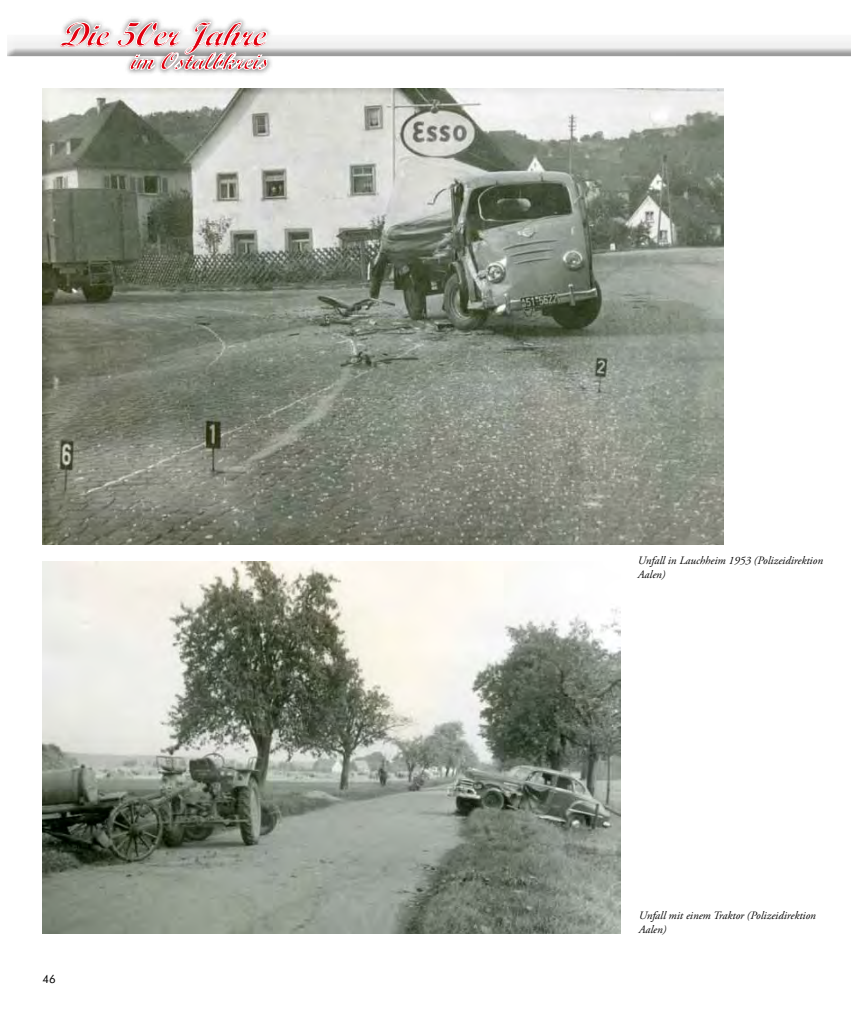
<style>
.page{position:relative;width:851px;height:1010px;background:#fff}
.page>*{position:absolute;margin:0;border:0;box-sizing:border-box;transform-origin:0 0}
.t1{font:italic 33.62px "Script MT Bold";color:#e3000f}
.t2{font:italic 23.5px "Script MT Bold";color:#e3000f;scale:1.04 1}
.t3{font:italic 11.25px/13.8px "Adobe Garamond Pro";color:#000}
.t4{font:11.25px "Futura BT";color:#000}
</style>
<div class="page">
<img style="left:68px;top:18px;width:200px;height:56px">
<svg style="left:7px;top:22px;width:843px;height:48px"></svg>
<img style="left:43px;top:561px;width:577px;height:372px">
<img style="left:43px;top:89px;width:680px;height:456px">
<h1 class="t1" style="left:60px;top:14px;width:217px">Die50erJahre</h1>
<h2 class="t2" style="left:130px;top:47px;width:142px">im Ostalbkreis</h2>
<p class="t4" style="left:43px;top:972px;width:15px">46</p>
<p class="t3" style="left:637px;top:554px;width:186px">Unfall in Lauchheim 1953 (Polizeidirektion<br>Aalen)</p>
<p class="t3" style="left:638px;top:909px;width:179px">Unfall mit einem Traktor (Polizeidirektion<br>Aalen)</p>
</div>
